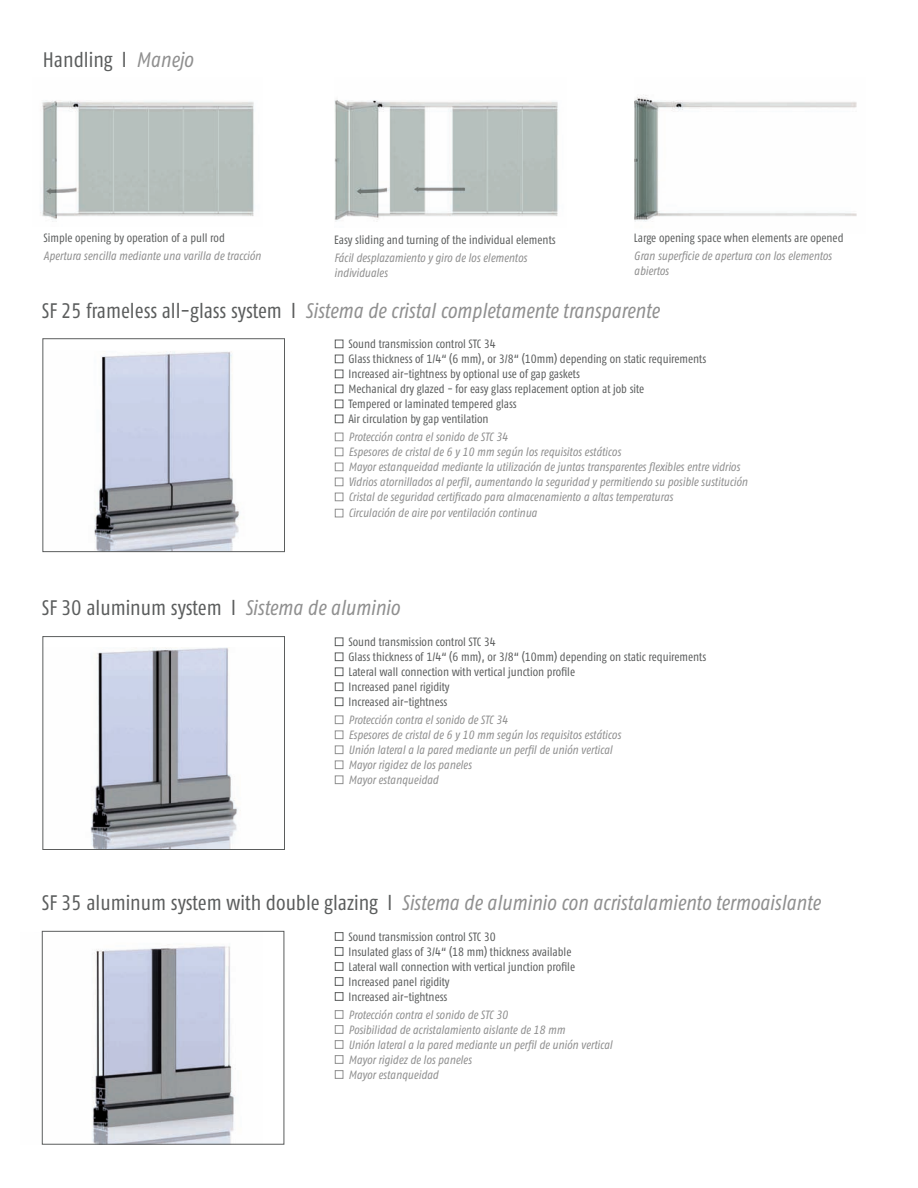
<style>
.page{position:relative;width:918px;height:1188px;background:#fff}
.page>*{position:absolute;margin:0;border:0;box-sizing:border-box;transform-origin:0 0}
.t1{font:italic 21px "Fago Co Regular Tf";color:#8f8f8f}
.t2{font:21px "Fago Co Regular Tf";color:#5b5d5d}
.t3{font:italic 12px/15px "Fago Co Regular Tf";color:#8f8f8f}
.t4{font:12px/15px "Fago Co Regular Tf";color:#5b5d5d}
.s1{font-style:italic;color:#8f8f8f}
.s2{font-style:normal;color:#5b5d5d}
</style>
<div class="page">
<div style="left:335px;top:340px;width:8px;height:8px;border:1px solid #5b5d5d"></div>
<div style="left:335px;top:355px;width:8px;height:8px;border:1px solid #5b5d5d"></div>
<div style="left:335px;top:370px;width:8px;height:8px;border:1px solid #5b5d5d"></div>
<div style="left:335px;top:385px;width:8px;height:8px;border:1px solid #5b5d5d"></div>
<div style="left:335px;top:400px;width:8px;height:8px;border:1px solid #5b5d5d"></div>
<div style="left:335px;top:415px;width:8px;height:8px;border:1px solid #5b5d5d"></div>
<div style="left:335px;top:433px;width:8px;height:8px;border:1px solid #8f8f8f"></div>
<div style="left:335px;top:448px;width:8px;height:8px;border:1px solid #8f8f8f"></div>
<div style="left:335px;top:463px;width:8px;height:8px;border:1px solid #8f8f8f"></div>
<div style="left:335px;top:478px;width:8px;height:8px;border:1px solid #8f8f8f"></div>
<div style="left:335px;top:493px;width:8px;height:8px;border:1px solid #8f8f8f"></div>
<div style="left:335px;top:509px;width:8px;height:8px;border:1px solid #8f8f8f"></div>
<img style="left:94px;top:351px;width:146px;height:199px">
<div style="left:43px;top:338px;width:242px;height:214px;border:1px solid #5b5d5d"></div>
<div style="left:335px;top:638px;width:8px;height:8px;border:1px solid #5b5d5d"></div>
<div style="left:335px;top:653px;width:8px;height:8px;border:1px solid #5b5d5d"></div>
<div style="left:335px;top:668px;width:8px;height:8px;border:1px solid #5b5d5d"></div>
<div style="left:335px;top:683px;width:8px;height:8px;border:1px solid #5b5d5d"></div>
<div style="left:335px;top:698px;width:8px;height:8px;border:1px solid #5b5d5d"></div>
<div style="left:335px;top:716px;width:8px;height:8px;border:1px solid #8f8f8f"></div>
<div style="left:335px;top:731px;width:8px;height:8px;border:1px solid #8f8f8f"></div>
<div style="left:335px;top:746px;width:8px;height:8px;border:1px solid #8f8f8f"></div>
<div style="left:335px;top:761px;width:8px;height:8px;border:1px solid #8f8f8f"></div>
<div style="left:335px;top:776px;width:8px;height:8px;border:1px solid #8f8f8f"></div>
<img style="left:90px;top:648px;width:151px;height:200px">
<div style="left:43px;top:636px;width:242px;height:214px;border:1px solid #5b5d5d"></div>
<div style="left:335px;top:932px;width:8px;height:9px;border:1px solid #5b5d5d"></div>
<div style="left:335px;top:947px;width:8px;height:9px;border:1px solid #5b5d5d"></div>
<div style="left:335px;top:962px;width:8px;height:9px;border:1px solid #5b5d5d"></div>
<div style="left:335px;top:977px;width:8px;height:9px;border:1px solid #5b5d5d"></div>
<div style="left:335px;top:992px;width:8px;height:9px;border:1px solid #5b5d5d"></div>
<div style="left:335px;top:1010px;width:8px;height:9px;border:1px solid #8f8f8f"></div>
<div style="left:335px;top:1025px;width:8px;height:9px;border:1px solid #8f8f8f"></div>
<div style="left:335px;top:1040px;width:8px;height:9px;border:1px solid #8f8f8f"></div>
<div style="left:335px;top:1055px;width:8px;height:9px;border:1px solid #8f8f8f"></div>
<div style="left:335px;top:1070px;width:8px;height:9px;border:1px solid #8f8f8f"></div>
<img style="left:41px;top:933px;width:195px;height:211px">
<div style="left:42px;top:931px;width:242px;height:214px;border:1px solid #5b5d5d"></div>
<img style="left:40px;top:100px;width:214px;height:122px">
<img style="left:335px;top:100px;width:223px;height:122px">
<img style="left:635px;top:94px;width:222px;height:128px">
<h1 class="t2" style="left:43px;top:48px;width:152px">Handling l <span class="s1">Manejo</span></h1>
<p class="t4" style="left:44px;top:231px;width:183px">Simple opening by operation of a pull rod</p>
<p class="t3" style="left:44px;top:249px;width:219px">Apertura sencilla mediante una varilla de tracción</p>
<p class="t4" style="left:334px;top:232px;width:223px">Easy sliding and turning of the individual elements</p>
<p class="t3" style="left:334px;top:250px;width:194px">Fácil desplazamiento y giro de los elementos individuales</p>
<p class="t4" style="left:634px;top:231px;width:211px">Large opening space when elements are opened</p>
<p class="t3" style="left:634px;top:249px;width:199px">Gran superficie de apertura con los elementos abiertos</p>
<h1 class="t1" style="left:42px;top:299px;width:619px"><span class="s2">SF 25 frameless all-glass system l</span> Sistema de cristal completamente transparente</h1>
<p class="t4" style="left:348px;top:336px;width:360px">Sound transmission control STC 34<br>Glass thickness of 1/4“ (6 mm), or 3/8“ (10mm) depending on static requirements Increased air-tightness by optional use of gap gaskets<br>Mechanical dry glazed - for easy glass replacement option at job site<br>Tempered or laminated tempered glass<br>Air circulation by gap ventilation</p>
<p class="t3" style="left:348px;top:429px;width:401px">Protección contra el sonido de STC 34<br>Espesores de cristal de 6 y 10 mm según los requisitos estáticos<br>Mayor estanqueidad mediante la utilización de juntas transparentes flexibles entre vidrios Vidrios atornillados al perfil, aumentando la seguridad y permitiendo su posible sustitución Cristal de seguridad certificado para almacenamiento a altas temperaturas</p>
<p class="t3" style="left:348px;top:505px;width:190px">Circulación de aire por ventilación continua</p>
<h1 class="t2" style="left:42px;top:596px;width:359px">SF 30 aluminum system l <span class="s1">Sistema de aluminio</span></h1>
<p class="t4" style="left:348px;top:634px;width:359px">Sound transmission control STC 34<br>Glass thickness of 1/4“ (6 mm), or 3/8“ (10mm) depending on static requirements Lateral wall connection with vertical junction profile<br>Increased panel rigidity<br>Increased air-tightness</p>
<p class="t3" style="left:348px;top:712px;width:274px">Protección contra el sonido de STC 34<br>Espesores de cristal de 6 y 10 mm según los requisitos estáticos Unión lateral a la pared mediante un perfil de unión vertical Mayor rigidez de los paneles<br>Mayor estanqueidad</p>
<h1 class="t1" style="left:42px;top:890px;width:780px"><span class="s2">SF 35 aluminum system with double glazing l</span> Sistema de aluminio con acristalamiento termoaislante</h1>
<p class="t4" style="left:348px;top:929px;width:228px">Sound transmission control STC 30<br>Insulated glass of 3/4“ (18 mm) thickness available Lateral wall connection with vertical junction profile Increased panel rigidity<br>Increased air-tightness</p>
<p class="t3" style="left:348px;top:1007px;width:265px">Protección contra el sonido de STC 30<br>Posibilidad de acristalamiento aislante de 18 mm<br>Unión lateral a la pared mediante un perfil de unión vertical Mayor rigidez de los paneles<br>Mayor estanqueidad</p>
</div>
